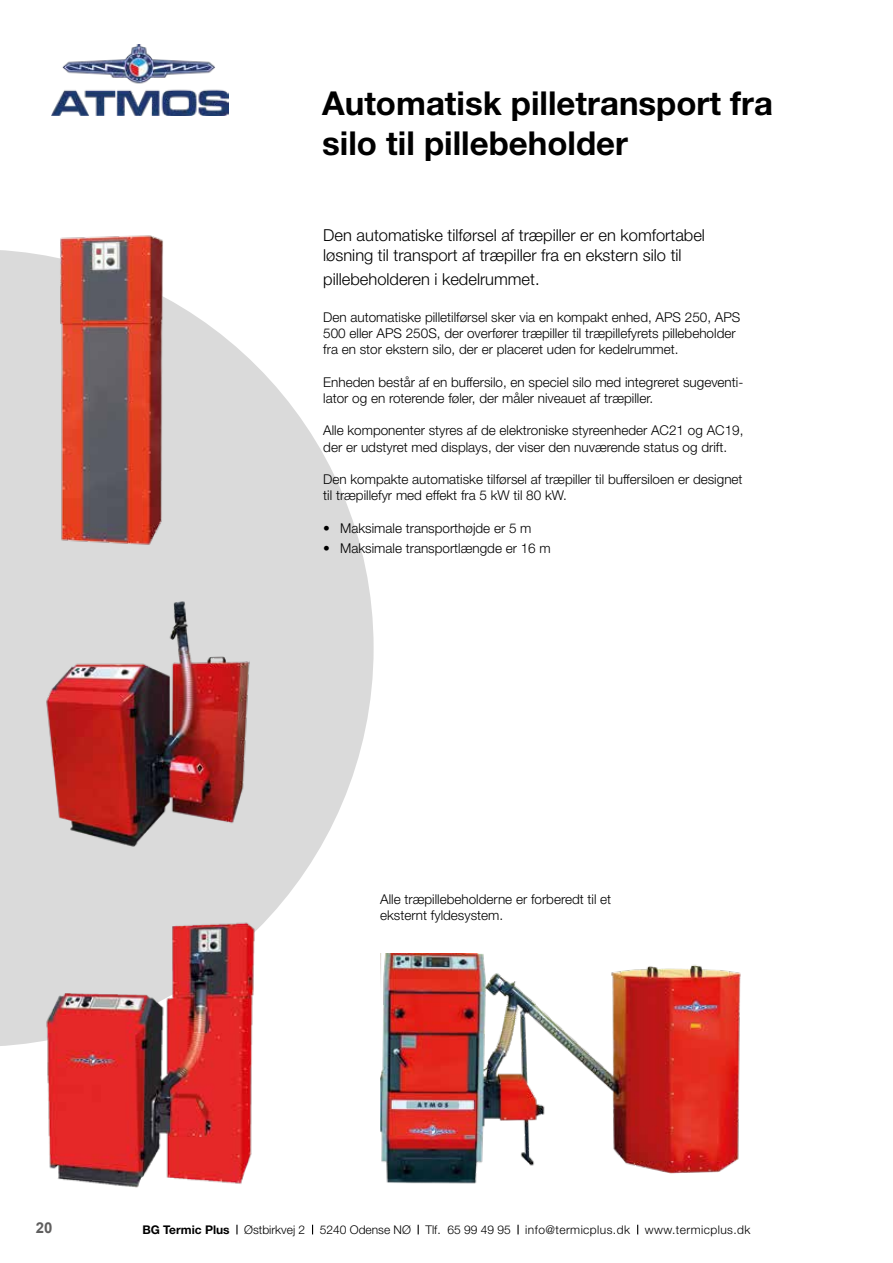
<style>
.page{position:relative;width:893px;height:1263px;background:#fff}
.page>*{position:absolute;margin:0;border:0;box-sizing:border-box;transform-origin:0 0}
.t1{font:700 33px/39.6px "Helvetica Neue LT Pro";color:#000}
.t2{font:300 16.5px/19.8px "Helvetica Neue LT Pro";color:#000}
.t3{font:700 15px "Arial";color:#5f5e5e}
.t4{font:300 13.5px/16.2px "Helvetica Neue LT Pro";color:#000}
.t5{font:300 12px "Helvetica Neue LT Pro";letter-spacing:.035em;color:#000}
.s1{font-weight:700}
</style>
<div class="page">
<svg style="left:236px;top:1225px;width:2px;height:9px"></svg>
<svg style="left:517px;top:1225px;width:2px;height:9px"></svg>
<svg style="left:0;top:250px;width:374px;height:796px;fill:#dadada"></svg>
<img style="left:40px;top:912px;width:232px;height:276px">
<img style="left:51px;top:45px;width:177px;height:71px">
<img style="left:56px;top:235px;width:110px;height:314px">
<img style="left:380px;top:953px;width:361px;height:231px">
<img style="left:41px;top:599px;width:212px;height:250px">
<h1 class="t1" style="left:322px;top:83px;width:452px">Automatisk pilletransport fra silo til pillebeholder</h1>
<p class="t2" style="left:323px;top:225px;width:383px">Den automatiske tilførsel af træpiller er en komfortabel løsning til transport af træpiller fra en ekstern silo til</p>
<p class="t2" style="left:323px;top:269px;width:218px">pillebeholderen i kedelrummet.</p>
<p class="t4" style="left:323px;top:309px;width:419px">Den automatiske pilletilførsel sker via en kompakt enhed, APS 250, APS<br>500 eller APS 250S, der overfører træpiller til træpillefyrets pillebeholder fra en stor ekstern silo, der er placeret uden for kedelrummet.</p>
<p class="t4" style="left:323px;top:374px;width:422px">Enheden består af en buffersilo, en speciel silo med integreret sugeventi&shy;lator og en roterende føler, der måler niveauet af træpiller.</p>
<p class="t4" style="left:323px;top:422px;width:422px">Alle komponenter styres af de elektroniske styreenheder AC21 og AC19, der er udstyret med displays, der viser den nuværende status og drift.</p>
<p class="t4" style="left:323px;top:471px;width:421px">Den kompakte automatiske tilførsel af træpiller til buffersiloen er designet til træpillefyr med effekt fra 5 kW til 80 kW.</p>
<p class="t4" style="left:323px;top:519px;width:210px">• Maksimale transporthøjde er 5 m</p>
<p class="t4" style="left:323px;top:540px;width:229px">• Maksimale transportlængde er 16 m</p>
<p class="t4" style="left:380px;top:890px;width:233px">Alle træpillebeholderne er forberedt til et eksternt fyldesystem.</p>
<p class="t3" style="left:36px;top:1217px;width:18px">20</p>
<p class="t5" style="left:142px;top:1223px;width:610px"><span class="s1">BG Termic Plus</span> Østbirkvej 2 5240 Odense NØ Tlf. 65 99 49 95 info@termicplus.dk www.termicplus.dk</p>
</div>
